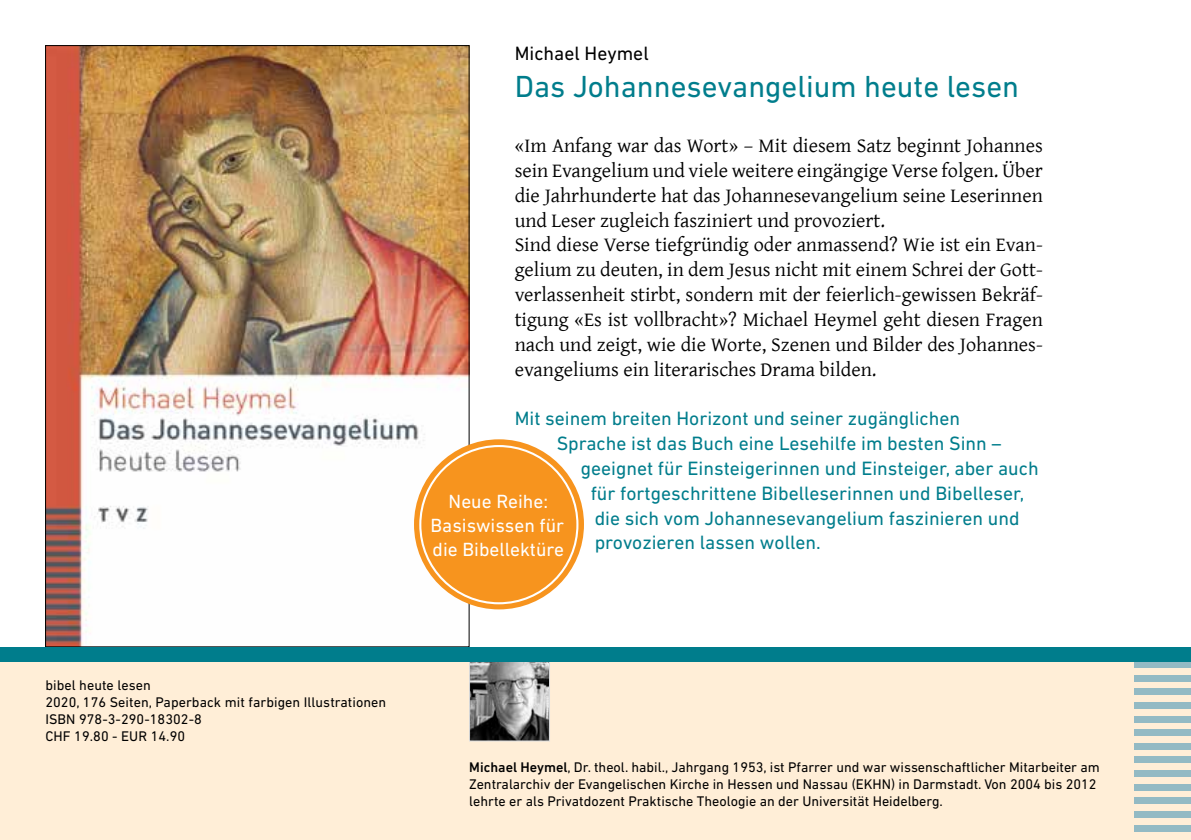
<style>
.page{position:relative;width:1191px;height:840px;background:#fff}
.page>*{position:absolute;margin:0;border:0;box-sizing:border-box;transform-origin:0 0}
.t1{font:31px "DIN Next LT Pro";color:#007d8c}
.t2{font:20.2px/24.8px "Gentium";color:#000}
.t3{font:19.6px "DIN Next LT Pro";color:#007d8c}
.t4{font:19.6px "DIN Next LT Pro";color:#000}
.t5{font:19.4px/24px "DIN Next LT Pro";color:#fff;text-align:center}
.t6{font:14.2px/17px "DIN Next LT Pro";color:#000}
.s1{font-weight:500}
</style>
<div class="page">
<div style="left:0;top:660px;width:1191px;height:179px;background:#ffeed7"></div>
<svg style="left:1134px;top:660px;width:57px;height:7px"></svg>
<div style="left:1134px;top:674px;width:57px;height:7px;background:#93bac4"></div>
<div style="left:1134px;top:688px;width:57px;height:6px;background:#93bac4"></div>
<div style="left:1134px;top:701px;width:57px;height:7px;background:#93bac4"></div>
<div style="left:1134px;top:715px;width:57px;height:7px;background:#93bac4"></div>
<div style="left:1134px;top:729px;width:57px;height:6px;background:#93bac4"></div>
<div style="left:1134px;top:742px;width:57px;height:7px;background:#93bac4"></div>
<div style="left:1134px;top:756px;width:57px;height:7px;background:#93bac4"></div>
<div style="left:1134px;top:769px;width:57px;height:7px;background:#93bac4"></div>
<div style="left:1134px;top:783px;width:57px;height:7px;background:#93bac4"></div>
<div style="left:1134px;top:797px;width:57px;height:6px;background:#93bac4"></div>
<div style="left:1134px;top:810px;width:57px;height:7px;background:#93bac4"></div>
<div style="left:1134px;top:824px;width:57px;height:7px;background:#93bac4"></div>
<img style="left:471px;top:662px;width:77px;height:76px">
<div style="left:469px;top:660px;width:81px;height:80px;border:1px solid #dcddde"></div>
<img style="left:47px;top:47px;width:420px;height:597px">
<div style="left:0;top:646px;width:1191px;height:14px;background:#007d8c"></div>
<div style="left:414px;top:439px;width:170px;height:170px;background:#f7941e;border-radius:50%"></div>
<p class="t4" style="left:514px;top:42px;width:136px">Michael Heymel</p>
<h1 class="t1" style="left:514px;top:68px;width:506px">Das Johannesevangelium heute lesen</h1>
<p class="t2" style="left:514px;top:132px;width:530px">«Im Anfang war das Wort» – Mit diesem Satz beginnt Johannes sein Evangelium und viele weitere eingängige Verse folgen. Über die Jahrhunderte hat das Johannesevangelium seine Leserinnen und Leser zugleich fasziniert und provoziert.<br>Sind diese Verse tiefgründig oder anmassend? Wie ist ein Evan&shy;gelium zu deuten, in dem Jesus nicht mit einem Schrei der Gott&shy;verlassenheit stirbt, sondern mit der feierlich-gewissen Bekräf&shy;tigung «Es ist vollbracht»? Michael Heymel geht diesen Fragen nach und zeigt, wie die Worte, Szenen und Bilder des Johannes&shy;evangeliums ein literarisches Drama bilden.</p>
<p class="t3" style="left:514px;top:407px;width:447px">Mit seinem breiten Horizont und seiner zugänglichen</p>
<p class="t3" style="left:556px;top:432px;width:446px">Sprache ist das Buch eine Lesehilfe im besten Sinn –</p>
<p class="t3" style="left:580px;top:456px;width:459px">geeignet für Einsteigerinnen und Einsteiger, aber auch</p>
<p class="t3" style="left:590px;top:481px;width:435px">für fortgeschrittene Bibelleserinnen und Bibelleser,</p>
<p class="t3" style="left:594px;top:506px;width:426px">die sich vom Johannesevangelium faszinieren und</p>
<p class="t3" style="left:594px;top:531px;width:228px">provozieren lassen wollen.</p>
<p class="t5" style="left:430px;top:488px;width:135px">Neue Reihe:<br>Basiswissen für die Bibellektüre</p>
<p class="t6" style="left:45px;top:676px;width:342px">bibel heute lesen<br>2020, 176 Seiten, Paperback mit farbigen Illustrationen<br>ISBN 978-3-290-18302-8<br>CHF 19.80 - EUR 14.90</p>
<p class="t6" style="left:469px;top:758px;width:632px"><span class="s1">Michael Heymel</span>, Dr. theol. habil., Jahrgang 1953, ist Pfarrer und war wissenschaftlicher Mitarbeiter am<br>Zentralarchiv der Evangelischen Kirche in Hessen und Nassau (EKHN) in Darmstadt. Von 2004 bis 2012 lehrte er als Privatdozent Praktische Theologie an der Universität Heidelberg.</p>
</div>
